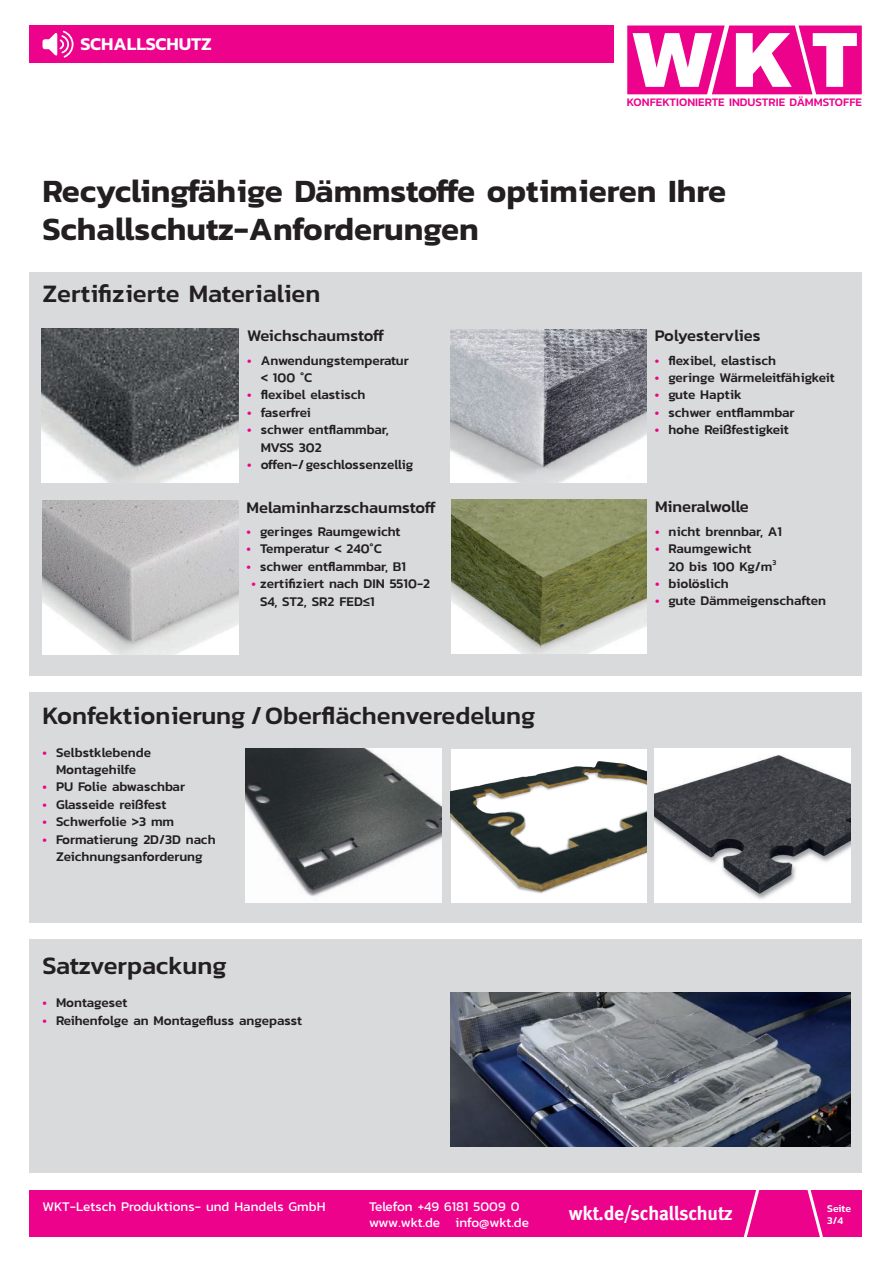
<style>
.page{position:relative;width:893px;height:1263px;background:#fff}
.page>*{position:absolute;margin:0;border:0;box-sizing:border-box;transform-origin:0 0}
.t1{font:600 33px/37.7px "Kanit";color:#231f20}
.t2{font:500 25.5px "Kanit";color:#231f20}
.t3{font:700 19.5px "Meta";color:#fff}
.t4{font:600 18.3px "Kanit";color:#fff}
.t5{font:500 16.5px "Kanit";color:#231f20}
.t6{font:500 16.5px "Kanit";letter-spacing:-.025em;color:#231f20}
.t7{font:500 13.5px/17.4px "Kanit";color:#231f20}
.t8{font:13.5px/16.2px "Kanit";color:#fff}
.t9{font:500 13.5px "Kanit";letter-spacing:-.025em;color:#231f20}
.t10{font:500 11.7px "Kanit";letter-spacing:.005em;color:#ed028c}
.t11{font:500 10.5px/12.6px "Kanit";color:#fff}
.s1{color:#ed028c}
</style>
<div class="page">
<div style="left:30px;top:693px;width:832px;height:230px;background:#d9dadc"></div>
<div style="left:30px;top:272px;width:832px;height:404px;background:#d9dadc"></div>
<div style="left:29px;top:939px;width:833px;height:234px;background:#d9dadc"></div>
<img style="left:42px;top:328px;width:196px;height:154px">
<img style="left:451px;top:500px;width:196px;height:154px">
<img style="left:451px;top:329px;width:195px;height:154px">
<img style="left:655px;top:749px;width:195px;height:154px">
<img style="left:451px;top:992px;width:399px;height:154px">
<img style="left:451px;top:749px;width:195px;height:154px">
<img style="left:246px;top:749px;width:195px;height:154px">
<img style="left:43px;top:500px;width:195px;height:155px">
<div style="left:29px;top:26px;width:585px;height:37px;background:#ed028c"></div>
<svg style="left:627px;top:26px;width:235px;height:68px"></svg>
<svg style="left:43px;top:30px;width:31px;height:28px"></svg>
<div style="left:29px;top:1190px;width:833px;height:46px;background:#ed028c"></div>
<svg style="left:741px;top:1190px;width:21px;height:47px"></svg>
<svg style="left:805px;top:1190px;width:21px;height:47px"></svg>
<h3 class="t4" style="left:81px;top:30px;width:133px">SCHALLSCHUTZ</h3>
<p class="t10" style="left:627px;top:94px;width:237px">KONFEKTIONIERTE INDUSTRIE DÄMMSTOFFE</p>
<h1 class="t1" style="left:43px;top:171px;width:685px">Recyclingfähige Dämmstoffe optimieren Ihre<br>Schallschutz-Anforderungen</h1>
<h2 class="t2" style="left:43px;top:274px;width:279px">Zertifizierte Materialien</h2>
<p class="t5" style="left:247px;top:323px;width:138px">Weichschaumstoff</p>
<p class="t7" style="left:261px;top:351px;width:149px;text-indent:-14px"><span class="s1">•</span> Anwendungstemperatur &lt; 100 °C</p>
<p class="t7" style="left:247px;top:386px;width:120px"><span class="s1">•</span> flexibel elastisch</p>
<p class="t9" style="left:247px;top:402px;width:65px"><span class="s1">•</span> faserfrei</p>
<p class="t7" style="left:261px;top:421px;width:129px;text-indent:-14px"><span class="s1">•</span> schwer entflammbar,<br>MVSS 302</p>
<p class="t7" style="left:247px;top:455px;width:168px"><span class="s1">•</span> offen-/ geschlossenzellig</p>
<p class="t5" style="left:247px;top:495px;width:191px">Melaminharzschaumstoff</p>
<p class="t7" style="left:247px;top:522px;width:155px"><span class="s1">•</span> geringes Raumgewicht</p>
<p class="t7" style="left:247px;top:540px;width:137px"><span class="s1">•</span> Temperatur &lt; 240°C</p>
<p class="t7" style="left:247px;top:557px;width:161px"><span class="s1">•</span> schwer entflammbar, B1</p>
<p class="t7" style="left:260px;top:575px;width:172px;text-indent:-9px"><span class="s1">•</span> zertifiziert nach DIN 5510-2<br>S4, ST2, SR2 FED≤1</p>
<h2 class="t2" style="left:43px;top:696px;width:494px">Konfektionierung / Oberflächenveredelung</h2>
<p class="t7" style="left:43px;top:743px;width:110px;text-align:center"><span class="s1">•</span> Selbstklebende<br>Montagehilfe</p>
<p class="t7" style="left:43px;top:778px;width:144px"><span class="s1">•</span> PU Folie abwaschbar</p>
<p class="t7" style="left:43px;top:795px;width:126px"><span class="s1">•</span> Glasseide reißfest</p>
<p class="t7" style="left:43px;top:813px;width:133px"><span class="s1">•</span> Schwerfolie &gt;3 mm</p>
<p class="t7" style="left:43px;top:830px;width:175px;text-align:center"><span class="s1">•</span> Formatierung 2D/3D nach<br>Zeichnungsanforderung</p>
<h2 class="t2" style="left:43px;top:946px;width:186px">Satzverpackung</h2>
<p class="t7" style="left:43px;top:994px;width:86px"><span class="s1">•</span> Montageset</p>
<p class="t7" style="left:43px;top:1011px;width:261px"><span class="s1">•</span> Reihenfolge an Montagefluss angepasst</p>
<p class="t5" style="left:655px;top:323px;width:107px">Polyestervlies</p>
<p class="t7" style="left:655px;top:351px;width:123px"><span class="s1">•</span> flexibel, elastisch</p>
<p class="t7" style="left:655px;top:368px;width:181px"><span class="s1">•</span> geringe Wärmeleitfähigkeit</p>
<p class="t7" style="left:655px;top:386px;width:88px"><span class="s1">•</span> gute Haptik</p>
<p class="t7" style="left:655px;top:403px;width:141px"><span class="s1">•</span> schwer entflammbar</p>
<p class="t7" style="left:655px;top:421px;width:135px"><span class="s1">•</span> hohe Reißfestigkeit</p>
<p class="t6" style="left:655px;top:494px;width:95px">Mineralwolle</p>
<p class="t7" style="left:655px;top:522px;width:128px"><span class="s1">•</span> nicht brennbar, A1</p>
<p class="t7" style="left:669px;top:540px;width:109px;text-indent:-14px"><span class="s1">•</span> Raumgewicht<br>20 bis 100 Kg/m<sup>3</sup></p>
<p class="t7" style="left:655px;top:574px;width:75px"><span class="s1">•</span> biolöslich</p>
<p class="t7" style="left:655px;top:592px;width:172px"><span class="s1">•</span> gute Dämmeigenschaften</p>
<p class="t8" style="left:43px;top:1197px;width:284px">WKT-Letsch Produktions- und Handels GmbH</p>
<p class="t8" style="left:369px;top:1197px;width:161px">Telefon +49 6181 5009 0 www.wkt.de info@wkt.de</p>
<h3 class="t3" style="left:569px;top:1202px;width:165px">wkt.de/schallschutz</h3>
<p class="t11" style="left:827px;top:1202px;width:25px">Seite<br>3/4</p>
</div>
